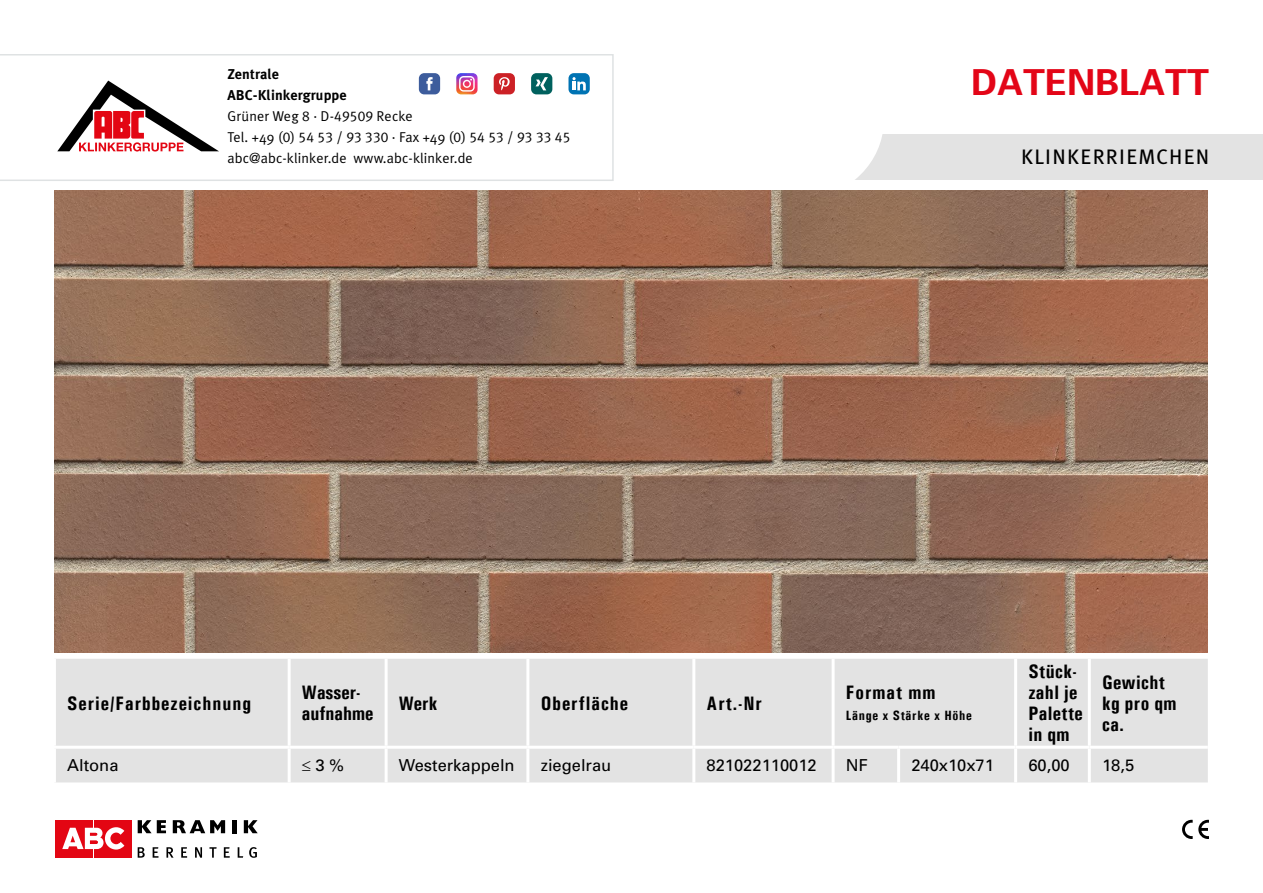
<style>
.page{position:relative;width:1263px;height:893px;background:#fff}
.page>*{position:absolute;margin:0;border:0;box-sizing:border-box;transform-origin:0 0}
.t1{font:700 36px "Univers 65";color:#e30517}
.t2{font:21px "Meta Plus";letter-spacing:.06em;color:#000}
.t3{font:700 19.5px/21px "Univers Condensed";letter-spacing:.02em;color:#000}
.t4{font:700 19.5px "Univers Condensed";letter-spacing:.05em;color:#000}
.t5{font:700 19.5px/21px "Univers Condensed";color:#000}
.t6{font:16.5px "Univers";color:#000}
.t7{font:14.25px "Meta Plus Normal";letter-spacing:.01em;color:#000}
.t8{font:14.25px "Meta Plus Normal Caps";letter-spacing:.01em;color:#000}
.t9{font:700 14.25px/21px "Meta Plus";letter-spacing:.01em;color:#000}
.t10{font:700 13.5px "Univers Condensed";letter-spacing:.05em;color:#000}
.s1{font-family:"Meta Plus Normal Caps"}
.s2{font-family:"Meta Plus Normal"}
</style>
<div class="page">
<div style="left:761px;top:135px;width:502px;height:45px;background:#e3e3e3"></div>
<svg style="left:761px;top:134px;width:132px;height:46px"></svg>
<svg style="left:0;top:54px;width:614px;height:127px"></svg>
<div style="left:56px;top:659px;width:1152px;height:123px;background:#e3e3e3"></div>
<hr style="left:288px;top:659px;width:3px;height:87px;background:#fff">
<hr style="left:385px;top:659px;width:3px;height:87px;background:#fff">
<hr style="left:526px;top:659px;width:3px;height:87px;background:#fff">
<hr style="left:832px;top:659px;width:3px;height:87px;background:#fff">
<hr style="left:1014px;top:659px;width:3px;height:87px;background:#fff">
<hr style="left:1088px;top:659px;width:3px;height:87px;background:#fff">
<hr style="left:53px;top:746px;width:236px;height:3px;background:#fff">
<hr style="left:289px;top:746px;width:97px;height:3px;background:#fff">
<hr style="left:288px;top:749px;width:3px;height:33px;background:#fff">
<hr style="left:386px;top:746px;width:142px;height:3px;background:#fff">
<hr style="left:385px;top:749px;width:3px;height:33px;background:#fff">
<hr style="left:528px;top:746px;width:166px;height:3px;background:#fff">
<hr style="left:526px;top:749px;width:3px;height:33px;background:#fff">
<hr style="left:694px;top:746px;width:139px;height:3px;background:#fff">
<hr style="left:833px;top:746px;width:66px;height:3px;background:#fff">
<hr style="left:832px;top:749px;width:3px;height:33px;background:#fff">
<hr style="left:899px;top:746px;width:117px;height:3px;background:#fff">
<hr style="left:897px;top:749px;width:3px;height:33px;background:#fff">
<hr style="left:1016px;top:746px;width:73px;height:3px;background:#fff">
<hr style="left:1014px;top:749px;width:3px;height:33px;background:#fff">
<hr style="left:1089px;top:746px;width:119px;height:3px;background:#fff">
<hr style="left:1088px;top:749px;width:3px;height:33px;background:#fff">
<hr style="left:692px;top:659px;width:3px;height:87px;background:#fff">
<hr style="left:692px;top:749px;width:3px;height:33px;background:#fff">
<img style="left:55px;top:190px;width:1153px;height:463px">
<div style="left:419px;top:73px;width:21px;height:21px;background:#3d5c9c;border-radius:5px"></div>
<svg style="left:426px;top:77px;width:7px;height:13px"></svg>
<svg style="left:456px;top:73px;width:21px;height:21px"></svg>
<div style="left:494px;top:73px;width:21px;height:21px;background:#cc2126;border-radius:5px"></div>
<svg style="left:499px;top:77px;width:11px;height:13px"></svg>
<div style="left:531px;top:73px;width:21px;height:21px;background:#00615e;border-radius:5px"></div>
<svg style="left:535px;top:77px;width:13px;height:13px"></svg>
<div style="left:568px;top:73px;width:22px;height:21px;background:#0073b3;border-radius:5px"></div>
<svg style="left:572px;top:77px;width:14px;height:13px"></svg>
<div style="left:55px;top:820px;width:37px;height:37px;background:#e30613"></div>
<svg style="left:138px;top:847px;width:7px;height:11px"></svg>
<svg style="left:153px;top:847px;width:5px;height:11px"></svg>
<svg style="left:166px;top:847px;width:8px;height:11px"></svg>
<svg style="left:181px;top:847px;width:6px;height:11px"></svg>
<svg style="left:195px;top:847px;width:7px;height:11px"></svg>
<svg style="left:209px;top:847px;width:8px;height:11px"></svg>
<svg style="left:224px;top:847px;width:6px;height:11px"></svg>
<svg style="left:238px;top:847px;width:5px;height:11px"></svg>
<svg style="left:249px;top:847px;width:8px;height:11px"></svg>
<div style="left:95px;top:820px;width:37px;height:37px;background:#e30613"></div>
<svg style="left:138px;top:820px;width:28px;height:13px"></svg>
<svg style="left:173px;top:820px;width:52px;height:13px"></svg>
<div style="left:232px;top:820px;width:5px;height:13px;background:#000"></div>
<svg style="left:244px;top:820px;width:14px;height:13px"></svg>
<svg style="left:62px;top:827px;width:62px;height:22px"></svg>
<svg style="left:1182px;top:820px;width:27px;height:19px"></svg>
<p class="t9" style="left:227px;top:64px;width:121px">Zentrale<br>ABC-Klinkergruppe</p>
<p class="t7" style="left:227px;top:108px;width:187px">Grüner Weg <span class="s1">8</span> · D-<span class="s1">49509</span> Recke</p>
<p class="t8" style="left:227px;top:129px;width:344px"><span class="s2">Tel. +49 (</span>0) 54 53 / 93 330 <span class="s2">· Fax +49 (</span>0) 54 53 / 93 33 45</p>
<p class="t7" style="left:227px;top:150px;width:247px">abc@abc-klinker.de www.abc-klinker.de</p>
<h1 class="t1" style="left:971px;top:59px;width:239px">DATENBLATT</h1>
<p class="t2" style="left:1021px;top:145px;width:189px">KLINKERRIEMCHEN</p>
<p class="t4" style="left:67px;top:691px;width:185px">Serie/Farbbezeichnung</p>
<p class="t5" style="left:302px;top:682px;width:73px">Wasser&shy;aufnahme</p>
<p class="t3" style="left:399px;top:692px;width:40px">Werk</p>
<p class="t4" style="left:541px;top:691px;width:89px">Oberfläche</p>
<p class="t3" style="left:707px;top:692px;width:57px">Art.-Nr</p>
<p class="t4" style="left:846px;top:681px;width:91px">Format mm</p>
<p class="t10" style="left:846px;top:707px;width:127px">Länge x Stärke x Höhe</p>
<p class="t3" style="left:1028px;top:661px;width:56px">Stück&shy;zahl je<br>Palette in qm</p>
<p class="t3" style="left:1102px;top:671px;width:76px">Gewicht kg pro qm ca.</p>
<p class="t6" style="left:67px;top:755px;width:53px">Altona</p>
<p class="t6" style="left:302px;top:755px;width:44px">≤ 3 %</p>
<p class="t6" style="left:399px;top:755px;width:117px">Westerkappeln</p>
<p class="t6" style="left:541px;top:755px;width:72px">ziegelrau</p>
<p class="t6" style="left:707px;top:755px;width:112px">821022110012</p>
<p class="t6" style="left:846px;top:755px;width:24px">NF</p>
<p class="t6" style="left:911px;top:755px;width:84px">240x10x71</p>
<p class="t6" style="left:1028px;top:755px;width:43px">60,00</p>
<p class="t6" style="left:1102px;top:755px;width:34px">18,5</p>
</div>
